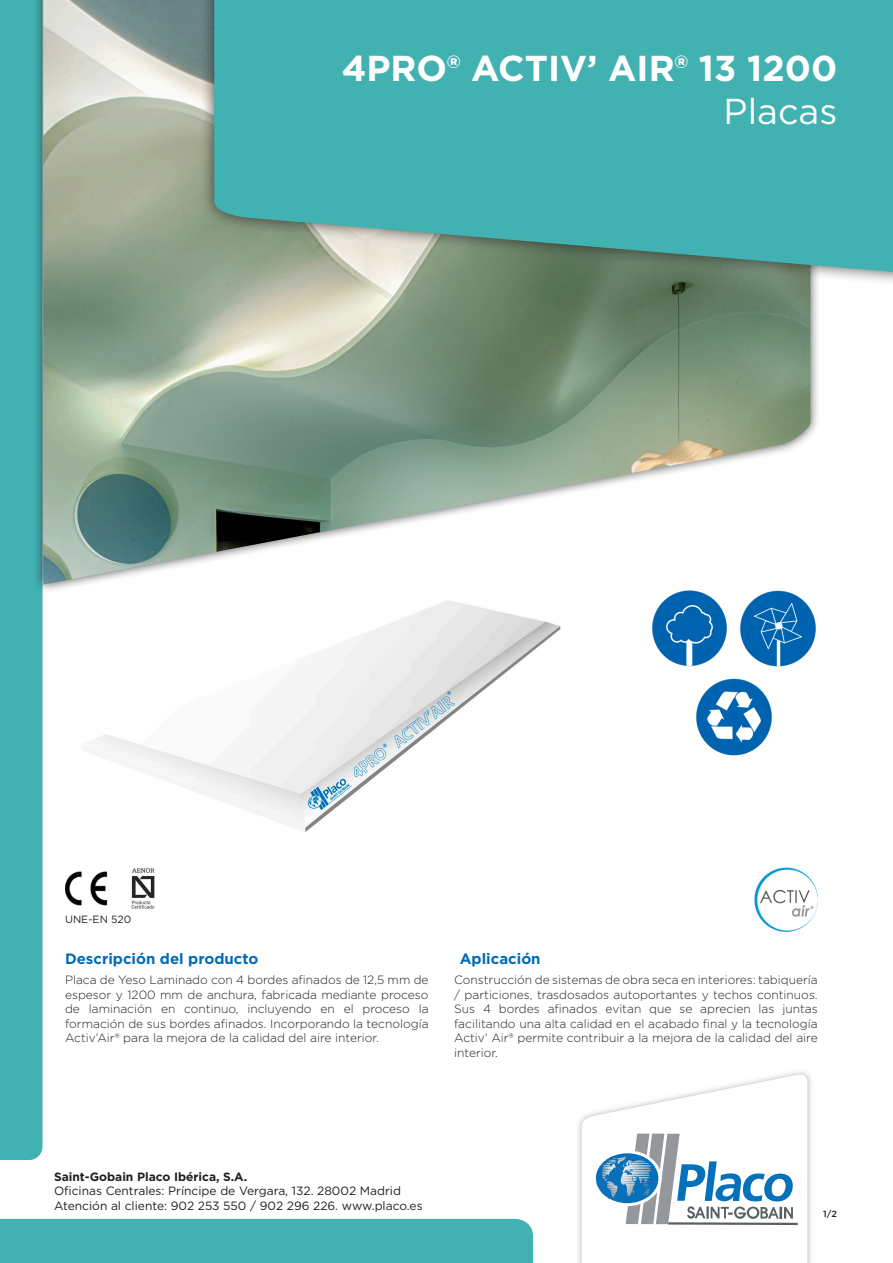
<style>
.page{position:relative;width:893px;height:1263px;background:#fff}
.page>*{position:absolute;margin:0;border:0;box-sizing:border-box;transform-origin:0 0}
.Product_Name_Big{font:700 36px "Gotham";color:#fff}
.Category_description{font:36px "Gotham";color:#fff}
.Blue_title{font:700 15px "Gotham";color:#006cb7}
.All_Attribute_Values{font:300 12px/14.4px "Gotham";color:#231f20;text-align:justify}
.Product_Description{font:300 12px/14.4px "Gotham";color:#231f20;text-align:justify}
.t1{font:12px/14.4px "Gotham";color:#231f20}
.t2{font:700 12px "Gotham";color:#231f20}
.GIB-Year_of_CE{font:10.5px "Gotham";color:#231f20}
.t3{font:500 9px "Gotham";color:#231f20}
</style>
<div class="page">
<div style="left:0;top:0;width:43px;height:1160px;background:#42b1b2"></div>
<div style="left:0;top:1219px;width:533px;height:44px;background:#42b1b2"></div>
<img style="left:578px;top:1072px;width:233px;height:191px">
<svg style="left:582px;top:1073px;width:225px;height:190px"></svg>
<div style="left:33px;top:0;width:788px;height:594px;background:#231f20;opacity:.75"></div>
<img style="left:43px;top:0;width:767px;height:585px">
<img style="left:65px;top:590px;width:500px;height:242px">
<img style="left:651px;top:590px;width:77px;height:77px">
<img style="left:740px;top:590px;width:76px;height:77px">
<img style="left:696px;top:679px;width:76px;height:76px">
<div style="left:200px;top:0;width:693px;height:287px;background:#231f20;opacity:.75"></div>
<svg style="left:214px;top:0;width:679px;height:273px;background:#4aaead"></svg>
<img style="left:754px;top:867px;width:63px;height:64px">
<img style="left:65px;top:871px;width:43px;height:35px">
<img style="left:131px;top:868px;width:24px;height:41px">
<p class="Product_Name_Big" style="left:342px;top:45px;width:497px">4PRO® ACTIV’ AIR® 13 1200</p>
<p class="Category_description" style="left:724px;top:89px;width:115px">Placas</p>
<p class="GIB-Year_of_CE" style="left:65px;top:912px;width:68px">UNE-EN 520</p>
<p class="Blue_title" style="left:65px;top:948px;width:195px">Descripción del producto</p>
<p class="Product_Description" style="left:65px;top:973px;width:365px">Placa de Yeso Laminado con 4 bordes afinados de 12,5 mm de espesor y 1200 mm de anchura, fabricada mediante proceso de laminación en continuo, incluyendo en el proceso la formación de sus bordes afinados. Incorporando la tecnología Activ’Air® para la mejora de la calidad del aire interior.</p>
<p class="Blue_title" style="left:460px;top:948px;width:82px">Aplicación</p>
<p class="All_Attribute_Values" style="left:454px;top:973px;width:365px">Construcción de sistemas de obra seca en interiores: tabiquería / particiones, trasdosados autoportantes y techos continuos.<br>Sus 4 bordes afinados evitan que se aprecien las juntas facilitando una alta calidad en el acabado final y la tecnología Activ’ Air® permite contribuir a la mejora de la calidad del aire interior.</p>
<p class="t2" style="left:54px;top:1168px;width:195px">Saint-Gobain Placo Ibérica, S.A.</p>
<p class="t1" style="left:54px;top:1183px;width:370px">Oficinas Centrales: Príncipe de Vergara, 132. 28002 Madrid<br>Atención al cliente: 902 253 550 / 902 296 226. www.placo.es</p>
<p class="t3" style="left:823px;top:1208px;width:15px">1/2</p>
</div>
